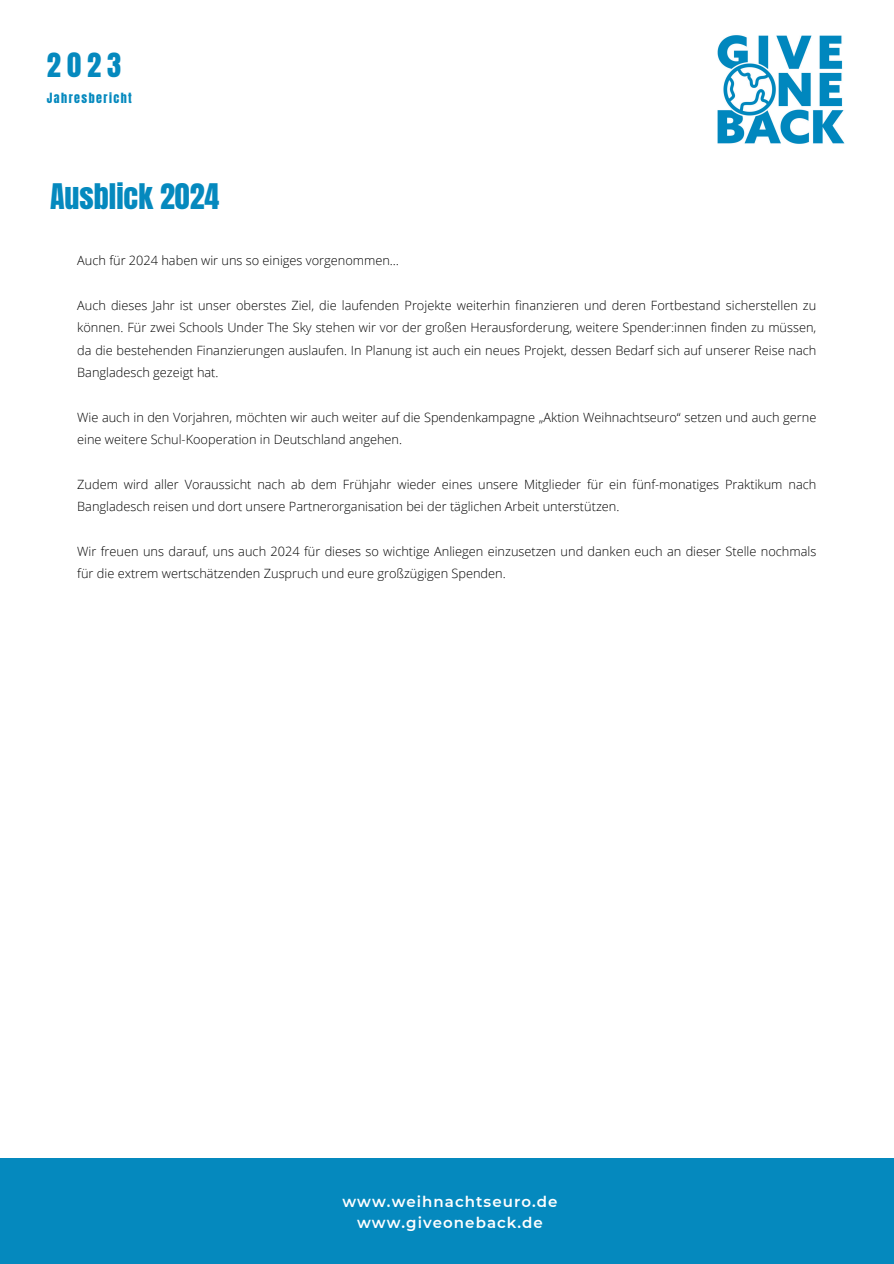
<style>
.page{position:relative;width:894px;height:1264px;background:#fff}
.page>*{position:absolute;margin:0;border:0;box-sizing:border-box;transform-origin:0 0}
.t1{font:30px "Anton";color:#0589be}
.t2{font:28.5px "Anton";color:#0589be}
.t3{font:600 15px/20.2px "Montserrat";letter-spacing:.07em;color:#fff;text-align:center}
.t4{font:300 12.75px/22.4px "Open Sans";color:#000}
.t5{font:12px "Anton";letter-spacing:.12em;color:#0589be}
</style>
<div class="page">
<div style="left:0;top:1157px;width:893px;height:106px;background:#0589be"></div>
<img style="left:717px;top:35px;width:128px;height:109px">
<p class="t2" style="left:47px;top:45px;width:76px">2023</p>
<h2 class="t5" style="left:47px;top:89px;width:86px">Jahresbericht</h2>
<p class="t1" style="left:50px;top:175px;width:171px">Ausblick 2024</p>
<p class="t4" style="left:77px;top:249px;width:323px">Auch für 2024 haben wir uns so einiges vorgenommen…</p>
<p class="t4" style="left:77px;top:294px;width:740px;text-align:justify">Auch dieses Jahr ist unser oberstes Ziel, die laufenden Projekte weiterhin finanzieren und deren Fortbestand sicherstellen zu können. Für zwei Schools Under The Sky stehen wir vor der großen Herausforderung, weitere Spender:innen finden zu müssen, da die bestehenden Finanzierungen auslaufen. In Planung ist auch ein neues Projekt, dessen Bedarf sich auf unserer Reise nach Bangladesch gezeigt hat.</p>
<p class="t4" style="left:77px;top:405px;width:740px">Wie auch in den Vorjahren, möchten wir auch weiter auf die Spendenkampagne „Aktion Weihnachtseuro“ setzen und auch gerne eine weitere Schul-Kooperation in Deutschland angehen.</p>
<p class="t4" style="left:77px;top:472px;width:740px">Zudem wird aller Voraussicht nach ab dem Frühjahr wieder eines unsere Mitglieder für ein fünf-monatiges Praktikum nach<br>Bangladesch reisen und dort unsere Partnerorganisation bei der täglichen Arbeit unterstützen.</p>
<h3 class="t4" style="left:77px;top:540px;width:740px">Wir freuen uns darauf, uns auch 2024 für dieses so wichtige Anliegen einzusetzen und danken euch an dieser Stelle nochmals für die extrem wertschätzenden Zuspruch und eure großzügigen Spenden.</h3>
<h1 class="t3" style="left:342px;top:1191px;width:216px">www.weihnachtseuro.de www.giveoneback.de</h1>
</div>
